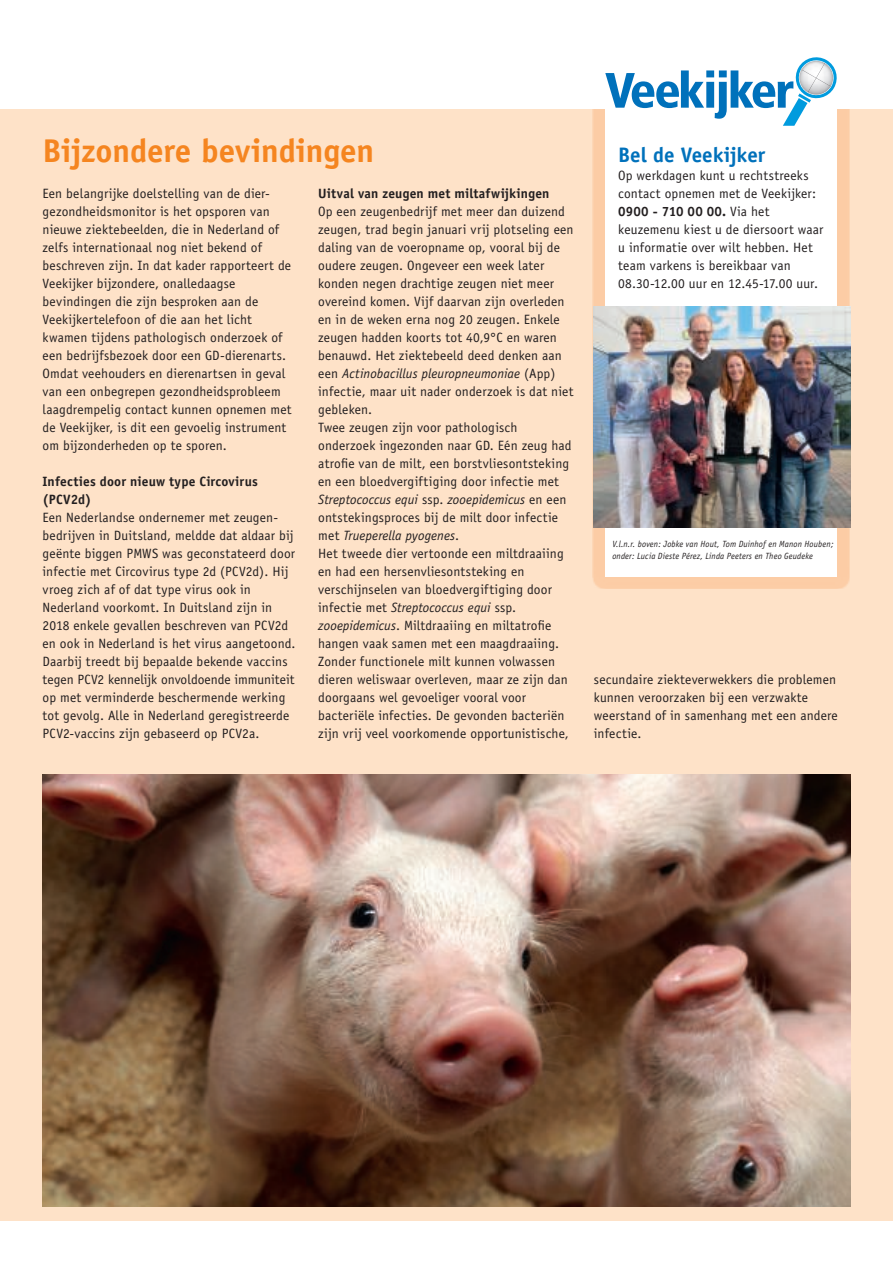
<style>
.page{position:relative;width:893px;height:1263px;background:#fff}
.page>*{position:absolute;margin:0;border:0;box-sizing:border-box;transform-origin:0 0}
.t1{font:700 33px "Officina Sans";letter-spacing:-.005em;color:#f58520}
.t2{font:700 21px "Officina Sans";letter-spacing:-.005em;color:#0071bb}
.t3{font:13.5px/18px "Officina Sans";letter-spacing:.01em;color:#231f20}
.t4{font:700 13.5px/18px "Officina Sans";letter-spacing:.01em;color:#231f20}
.t5{font:italic 9px/12px "Officina Sans";letter-spacing:.015em;color:#231f20;scale:.95 1}
.s1{font-style:italic}
.s2{font-weight:700}
</style>
<div class="page">
<div style="left:0;top:108px;width:893px;height:1112px;background:#fee2c8"></div>
<div style="left:593px;top:95px;width:257px;height:494px;background:#fccca5"></div>
<div style="left:605px;top:108px;width:232px;height:468px;background:#fff"></div>
<div style="left:0;top:0;width:893px;height:109px;background:#fff"></div>
<svg style="left:605px;top:57px;width:232px;height:69px"></svg>
<img style="left:594px;top:306px;width:256px;height:222px">
<img style="left:43px;top:774px;width:807px;height:432px">
<h1 class="t1" style="left:43px;top:130px;width:333px">Bijzondere bevindingen</h1>
<p class="t3" style="left:43px;top:184px;width:251px">Een belangrijke doelstelling van de dier&shy;gezondheidsmonitor is het opsporen van nieuwe ziektebeelden, die in Nederland of zelfs internationaal nog niet bekend of beschreven zijn. In dat kader rapporteert de Veekijker bijzondere, onalledaagse bevindingen die zijn besproken aan de Veekijkertelefoon of die aan het licht kwamen tijdens pathologisch onderzoek of een bedrijfsbezoek door een GD-dierenarts.<br>Omdat veehouders en dierenartsen in geval van een onbegrepen gezondheidsprobleem laagdrempelig contact kunnen opnemen met de Veekijker, is dit een gevoelig instrument om bijzonderheden op te sporen.</p>
<p class="t4" style="left:43px;top:472px;width:217px">Infecties door nieuw type Circovirus (PCV2d)</p>
<p class="t3" style="left:43px;top:508px;width:255px">Een Nederlandse ondernemer met zeugen&shy;bedrijven in Duitsland, meldde dat aldaar bij geënte biggen PMWS was geconstateerd door infectie met Circovirus type 2d (PCV2d). Hij vroeg zich af of dat type virus ook in Nederland voorkomt. In Duitsland zijn in 2018 enkele gevallen beschreven van PCV2d en ook in Nederland is het virus aangetoond.<br>Daarbij treedt bij bepaalde bekende vaccins tegen PCV2 kennelijk onvoldoende immuniteit op met verminderde beschermende werking tot gevolg. Alle in Nederland geregistreerde PCV2-vaccins zijn gebaseerd op PCV2a.</p>
<p class="t4" style="left:318px;top:184px;width:233px">Uitval van zeugen met miltafwijkingen</p>
<p class="t3" style="left:318px;top:202px;width:257px">Op een zeugenbedrijf met meer dan duizend zeugen, trad begin januari vrij plotseling een daling van de voeropname op, vooral bij de oudere zeugen. Ongeveer een week later konden negen drachtige zeugen niet meer overeind komen. Vijf daarvan zijn overleden en in de weken erna nog 20 zeugen. Enkele zeugen hadden koorts tot 40,9°C en waren benauwd. Het ziektebeeld deed denken aan een <span class="s1">Actinobacillus pleuropneumoniae</span> (App) infectie, maar uit nader onderzoek is dat niet gebleken.<br>Twee zeugen zijn voor pathologisch onderzoek ingezonden naar GD. Eén zeug had atrofie van de milt, een borstvliesontsteking en een bloedvergiftiging door infectie met <span class="s1">Streptococcus equi</span> ssp. <span class="s1">zooepidemicus</span> en een ontstekingsproces bij de milt door infectie met <span class="s1">Trueperella pyogenes</span>.<br>Het tweede dier vertoonde een miltdraaiing en had een hersenvliesontsteking en verschijnselen van bloedvergiftiging door infectie met <span class="s1">Streptococcus equi</span> ssp. <span class="s1">zooepidemicus</span>. Miltdraaiing en miltatrofie hangen vaak samen met een maagdraaiing.<br>Zonder functionele milt kunnen volwassen dieren weliswaar overleven, maar ze zijn dan doorgaans wel gevoeliger vooral voor bacteriële infecties. De gevonden bacteriën zijn vrij veel voorkomende opportunistische,</p>
<h2 class="t2" style="left:618px;top:142px;width:148px">Bel de Veekijker</h2>
<p class="t3" style="left:618px;top:166px;width:207px">Op werkdagen kunt u rechtstreeks contact opnemen met de Veekijker:<br><span class="s2">0900 - 710 00 00.</span> Via het keuzemenu kiest u de diersoort waar u informatie over wilt hebben. Het team varkens is bereikbaar van<br>08.30-12.00 uur en 12.45-17.00 uur.</p>
<p class="t5" style="left:612px;top:538px;width:234px">V.l.n.r. boven: Jobke van Hout, Tom Duinhof en Manon Houben; onder: Lucia Dieste Pérez, Linda Peeters en Theo Geudeke</p>
<p class="t3" style="left:594px;top:670px;width:245px">secundaire ziekteverwekkers die problemen kunnen veroorzaken bij een verzwakte weerstand of in samenhang met een andere infectie.</p>
</div>
